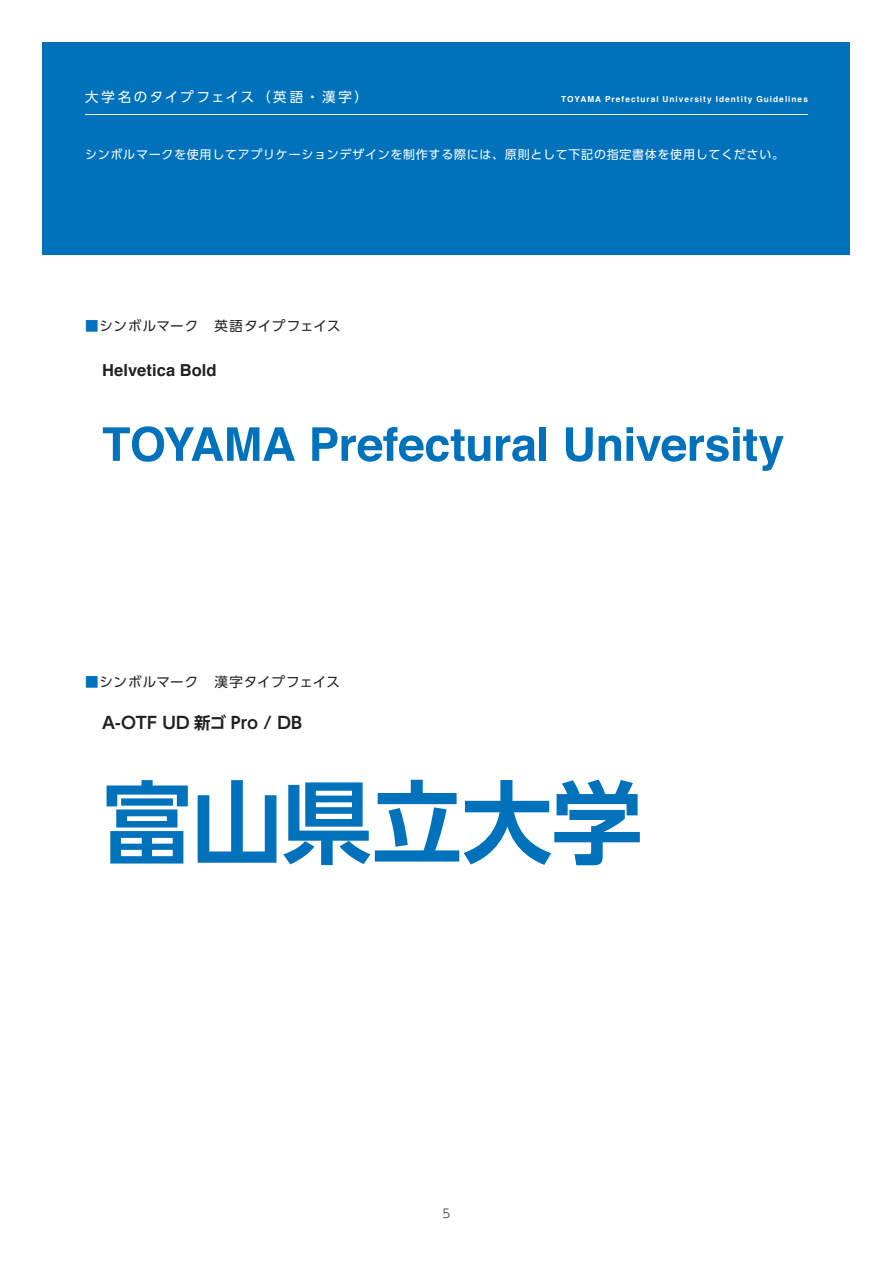
<style>
.page{position:relative;width:893px;height:1263px;background:#fff}
.page>*{position:absolute;margin:0;border:0;box-sizing:border-box;transform-origin:0 0}
.t1{font:700 16.5px "UD Shin Go Pro De";letter-spacing:-.005em;color:#231f20}
.t2{font:700 16.5px "Helvetica";letter-spacing:.005em;color:#231f20}
.t3{font:13.5px "UD Shin Go Pro";letter-spacing:.04em;color:#231f20}
.t4{font:13.5px "UD Shin Go Pro";letter-spacing:.185em;color:#fff}
.t5{font:12px "UD Shin Go Pro";letter-spacing:.06em;color:#fff}
.t6{font:300 12px "UD Shin Go Pro";color:#231f20}
.t7{font:700 8.25px "Helvetica";letter-spacing:.125em;color:#fff}
.s1{color:#0072bc}
</style>
<div class="page">
<div style="left:43px;top:43px;width:807px;height:212px;background:#0072bc"></div>
<svg style="left:103px;top:426px;width:192px;height:36px"></svg>
<svg style="left:312px;top:427px;width:178px;height:35px"></svg>
<svg style="left:496px;top:435px;width:39px;height:27px"></svg>
<div style="left:540px;top:427px;width:6px;height:34px;background:#0072bc"></div>
<svg style="left:566px;top:427px;width:27px;height:35px"></svg>
<svg style="left:599px;top:427px;width:185px;height:44px"></svg>
<svg style="left:107px;top:780px;width:81px;height:83px"></svg>
<svg style="left:198px;top:780px;width:78px;height:83px"></svg>
<svg style="left:283px;top:779px;width:357px;height:86px"></svg>
<hr style="left:85px;top:114px;width:723px;height:1px;background:#fff">
<p class="t4" style="left:85px;top:86px;width:285px">大学名のタイプフェイス（英語・漢字）</p>
<p class="t7" style="left:561px;top:92px;width:248px">TOYAMA Prefectural University Identity Guidelines</p>
<p class="t5" style="left:85px;top:145px;width:700px">シンボルマークを使用してアプリケーションデザインを制作する際には、原則として下記の指定書体を使用してください。</p>
<p class="t3" style="left:85px;top:315px;width:257px"><span class="s1">■</span>シンボルマーク　英語タイプフェイス</p>
<h1 class="t2" style="left:102px;top:357px;width:116px">Helvetica Bold</h1>
<p class="t3" style="left:85px;top:670px;width:257px"><span class="s1">■</span>シンボルマーク　漢字タイプフェイス</p>
<h1 class="t1" style="left:102px;top:709px;width:201px">A-OTF UD 新ゴ Pro / DB</h1>
<p class="t6" style="left:443px;top:1204px;width:9px">5</p>
</div>
